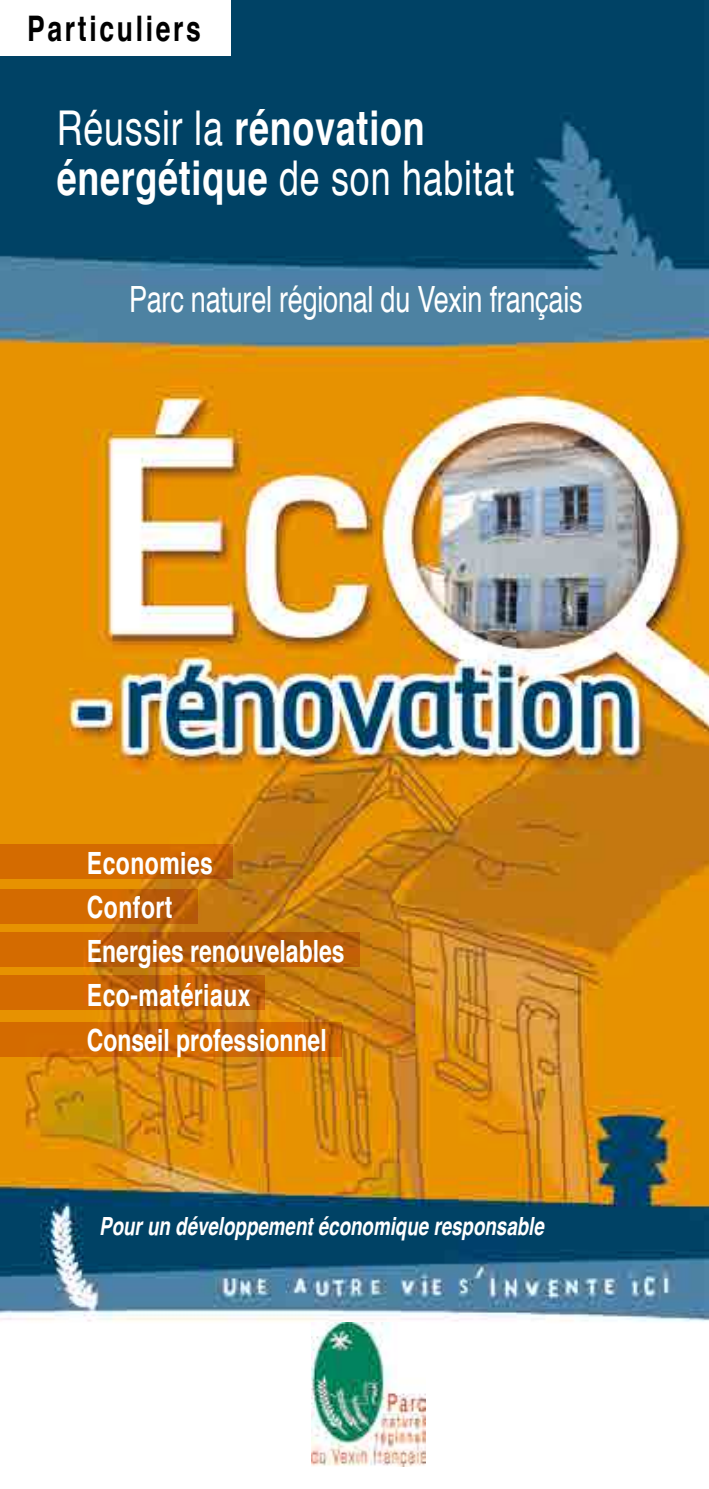
<style>
.page{position:relative;width:709px;height:1489px;background:#fff}
.page>*{position:absolute;margin:0;border:0;box-sizing:border-box;transform-origin:0 0}
.t1{font:48px/50.5px "Helvetica";letter-spacing:.02em;color:#fff;scale:.75 1}
.t2{font:36.25px "Helvetica";letter-spacing:-.01em;color:#fff;scale:.75 1}
.t3{font:700 35.25px "Helvetica";letter-spacing:.1em;color:#000;scale:.75 1}
.t4{font:700 30.5px/44.2px "Helvetica";color:#fff;scale:.75 1}
.t5{font:italic 700 25px "Helvetica";color:#fff;scale:.75 1}
.s1{font-weight:700}
</style>
<div class="page">
<img style="left:0;top:0;width:709px;height:1467px">
<div style="left:0;top:0;width:230px;height:56px;background:#fff"></div>
<svg style="left:0;top:844px;width:233px;height:34px;fill:#d46b00"></svg>
<svg style="left:0;top:889px;width:198px;height:34px;fill:#d46b00"></svg>
<svg style="left:0;top:932px;width:359px;height:34px"></svg>
<svg style="left:0;top:975px;width:265px;height:34px;fill:#d06a02"></svg>
<svg style="left:0;top:1022px;width:341px;height:34px;fill:#d36b01"></svg>
<img style="left:311px;top:1321px;width:115px;height:145px">
<p class="t3" style="left:27px;top:0;width:233px">Particuliers</p>
<h1 class="t1" style="left:57px;top:104px;width:611px">Réussir la <span class="s1">rénovation énergétique</span> de son habitat</h1>
<p class="t2" style="left:129px;top:271px;width:606px">Parc naturel régional du Vexin français</p>
<p class="t4" style="left:87px;top:841px;width:345px">Economies<br>Confort<br>Energies renouvelables<br>Eco-matériaux<br>Conseil professionnel</p>
<p class="t5" style="left:99px;top:1205px;width:594px">Pour un développement économique responsable</p>
</div>
